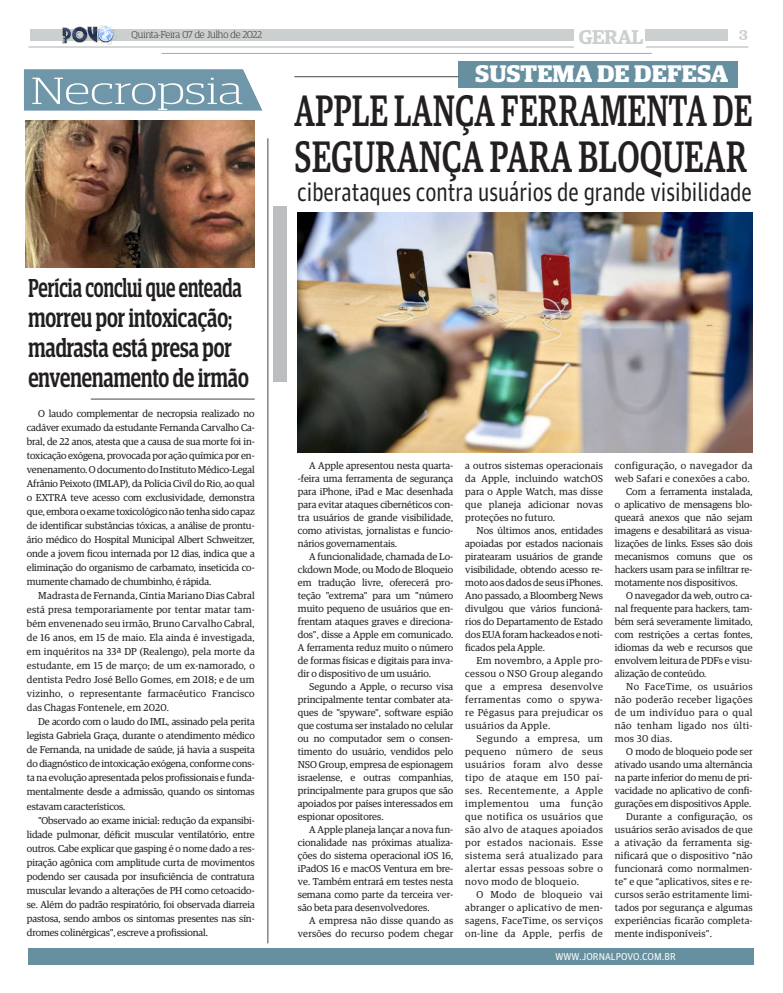
<style>
.page{position:relative;width:783px;height:993px;background:#fff}
.page>*{position:absolute;margin:0;border:0;box-sizing:border-box;transform-origin:0 0}
.Título_-_2_colunas{font:500 44px/46px "Guardian Egyptian";letter-spacing:.02em;color:#231f20;scale:.68 1}
.Título_-_2_colunas-2{font:300 38px "Guardian Egyptian Display";letter-spacing:-.005em;color:#fff;scale:1.41 1}
.Título_-_2_colunas-3{font:26px "Guardian Agate Sans G1 D Regular";color:#231f20;scale:.84 1}
.Título_-_2_colunas-4{font:500 26px/30px "Guardian Egyptian Display";color:#231f20;scale:.7 1}
.Título_-_2_colunas-5{font:500 26px "Guardian Egyptian Display";color:#231f20;scale:.77 1}
.Título_-_2_colunas-6{font:700 24px "Guardian Egyptian Display";color:#fff;scale:1.09 1}
.Título_-_2_colunas-7{font:600 20px "Guardian Egyptian";letter-spacing:-.02em;color:#cccfcf}
.Título_-_2_colunas-8{font:16px "Clarendon BT";color:#cccfcf}
.Texto_interno_comum{font:10px/13px "Guardian Egyptian";color:#231f20;text-align:justify}
.Texto_interno_comum-2{font:10px/13px "Guardian Egyptian";letter-spacing:.02em;color:#231f20;text-align:right}
.Texto_interno_comum-3{font:10px/13px "Guardian Egyptian";letter-spacing:.04em;color:#231f20}
.Título_-_2_colunas-9{font:300 10px "Guardian Egyptian Display";color:#231f20}
.Título_-_2_colunas-10{font:10px "Guardian Agate Sans G1 D Regular";color:#fff}
</style>
<div class="page">
<div style="left:30px;top:29px;width:543px;height:11px;background:#cccfcf"></div>
<div style="left:645px;top:29px;width:82px;height:11px;background:#cccfcf"></div>
<hr style="left:646px;top:46px;width:102px;height:2px;background:#cccfcf">
<hr style="left:28px;top:46px;width:545px;height:2px;background:#cccfcf">
<hr style="left:161px;top:53px;width:490px;height:1px;background:#939598">
<div style="left:28px;top:947px;width:725px;height:17px;background:#668fa0"></div>
<img style="left:31px;top:25px;width:89px;height:20px">
<div style="left:459px;top:62px;width:278px;height:26px;background:#668fa0"></div>
<img style="left:26px;top:121px;width:229px;height:146px">
<hr style="left:267px;top:138px;width:1px;height:805px;background:#231f20">
<div style="left:273px;top:206px;width:14px;height:176px;background:#bcbdc0"></div>
<img style="left:298px;top:213px;width:454px;height:239px">
<hr style="left:91px;top:398px;width:164px;height:1px;background:#231f20">
<hr style="left:294px;top:76px;width:164px;height:1px;background:#231f20">
<p class="Título_-_2_colunas-9" style="left:131px;top:29px;width:132px">Quinta-Feira 07 de Julho de 2022</p>
<p class="Título_-_2_colunas-2" style="left:31px;top:71px;width:152px">Necropsia</p>
<p class="Título_-_2_colunas-4" style="left:28px;top:272px;width:306px">Perícia conclui que enteada morreu por intoxicação;</p>
<p class="Título_-_2_colunas-5" style="left:28px;top:333px;width:266px">madrasta está presa por</p>
<p class="Título_-_2_colunas-5" style="left:28px;top:363px;width:288px">envenenamento de irmão</p>
<p class="Texto_interno_comum" style="left:27px;top:406px;width:229px;line-height:14px;text-indent:11px">O laudo complementar de necropsia realizado no cadáver exumado da estudante Fernanda Carvalho Ca&shy;bral, de 22 anos, atesta que a causa de sua morte foi in&shy;toxicação exógena, provocada por ação química por en&shy;venenamento. O documento do Instituto Médico-Legal Afrânio Peixoto (IMLAP), da Polícia Civil do Rio, ao qual o EXTRA teve acesso com exclusividade, demonstra que, embora o exame toxicológico não tenha sido capaz de identificar substâncias tóxicas, a análise de prontu&shy;ário médico do Hospital Municipal Albert Schweitzer, onde a jovem ficou internada por 12 dias, indica que a eliminação do organismo de carbamato, inseticida co&shy;mumente chamado de chumbinho, é rápida.</p>
<p class="Texto_interno_comum" style="left:27px;top:588px;width:229px;line-height:14px;text-indent:11px">Madrasta de Fernanda, Cíntia Mariano Dias Cabral está presa temporariamente por tentar matar tam&shy;bém envenenado seu irmão, Bruno Carvalho Cabral, de 16 anos, em 15 de maio. Ela ainda é investigada, em inquéritos na 33ª DP (Realengo), pela morte da estudante, em 15 de março; de um ex-namorado, o dentista Pedro José Bello Gomes, em 2018; e de um vizinho, o representante farmacêutico Francisco das Chagas Fontenele, em 2020.</p>
<p class="Texto_interno_comum" style="left:27px;top:714px;width:229px;line-height:14px;text-indent:11px">De acordo com o laudo do IML, assinado pela perita legista Gabriela Graça, durante o atendimento médico de Fernanda, na unidade de saúde, já havia a suspeita do diagnóstico de intoxicação exógena, conforme cons&shy;ta na evolução apresentada pelos profissionais e funda&shy;mentalmente desde a admissão, quando os sintomas estavam característicos.</p>
<p class="Texto_interno_comum" style="left:27px;top:812px;width:229px;line-height:14px;text-indent:11px">"Observado ao exame inicial: redução da expansibi&shy;lidade pulmonar, déficit muscular ventilatório, entre outros. Cabe explicar que gasping é o nome dado a res&shy;piração agônica com amplitude curta de movimentos podendo ser causada por insuficiência de contratura muscular levando a alterações de PH como cetoacido&shy;se. Além do padrão respiratório, foi observada diarreia pastosa, sendo ambos os sintomas presentes nas sín&shy;dromes colinérgicas", escreve a profissional.</p>
<p class="Título_-_2_colunas-7" style="left:578px;top:22px;width:66px">GERAL</p>
<p class="Título_-_2_colunas-8" style="left:738px;top:25px;width:11px">3</p>
<p class="Título_-_2_colunas-6" style="left:475px;top:61px;width:234px">SUSTEMA DE DEFESA</p>
<p class="Título_-_2_colunas" style="left:294px;top:84px;width:674px">APPLE LANÇA FERRAMENTA DE<br>SEGURANÇA PARA BLOQUEAR</p>
<p class="Título_-_2_colunas-3" style="left:297px;top:174px;width:542px">ciberataques contra usuários de grande visibilidade</p>
<p class="Texto_interno_comum" style="left:298px;top:458px;width:157px;text-indent:11px">A Apple apresentou nesta quarta--feira uma ferramenta de segurança para iPhone, iPad e Mac desenhada para evitar ataques cibernéticos con&shy;tra usuários de grande visibilidade, como ativistas, jornalistas e funcio&shy;nários governamentais.</p>
<p class="Texto_interno_comum" style="left:298px;top:549px;width:157px;text-indent:11px">A funcionalidade, chamada de Lo&shy;ckdown Mode, ou Modo de Bloqueio em tradução livre, oferecerá pro&shy;teção "extrema" para um "número muito pequeno de usuários que en&shy;frentam ataques graves e direciona&shy;dos", disse a Apple em comunicado.<br>A ferramenta reduz muito o número de formas físicas e digitais para inva&shy;dir o dispositivo de um usuário.</p>
<p class="Texto_interno_comum" style="left:298px;top:679px;width:157px;text-indent:11px">Segundo a Apple, o recurso visa principalmente tentar combater ata&shy;ques de "spyware", software espião que costuma ser instalado no celular ou no computador sem o consen&shy;timento do usuário, vendidos pelo NSO Group, empresa de espionagem israelense, e outras companhias, principalmente para grupos que são apoiados por países interessados em espionar opositores.</p>
<p class="Texto_interno_comum" style="left:298px;top:822px;width:157px;text-indent:11px">A Apple planeja lançar a nova fun&shy;cionalidade nas próximas atualiza&shy;ções do sistema operacional iOS 16, iPadOS 16 e macOS Ventura em bre&shy;ve. Também entrará em testes nesta semana como parte da terceira ver&shy;são beta para desenvolvedores.</p>
<p class="Texto_interno_comum-2" style="left:298px;top:913px;width:157px">A empresa não disse quando as versões do recurso podem chegar</p>
<p class="Texto_interno_comum" style="left:465px;top:458px;width:139px">a outros sistemas operacionais da Apple, incluindo watchOS para o Apple Watch, mas disse que planeja adicionar novas proteções no futuro.</p>
<p class="Texto_interno_comum" style="left:465px;top:523px;width:139px;text-indent:11px">Nos últimos anos, entidades apoiadas por estados nacionais piratearam usuários de grande visibilidade, obtendo acesso re&shy;moto aos dados de seus iPhones.<br>Ano passado, a Bloomberg News divulgou que vários funcioná&shy;rios do Departamento de Estado dos EUA foram hackeados e noti&shy;ficados pela Apple.</p>
<p class="Texto_interno_comum" style="left:465px;top:653px;width:139px;text-indent:11px">Em novembro, a Apple pro&shy;cessou o NSO Group alegando que a empresa desenvolve ferramentas como o spywa&shy;re Pégasus para prejudicar os usuários da Apple.</p>
<p class="Texto_interno_comum" style="left:465px;top:731px;width:139px;text-indent:11px">Segundo a empresa, um pequeno número de seus usuários foram alvo desse tipo de ataque em 150 paí&shy;ses. Recentemente, a Apple implementou uma função que notifica os usuários que são alvo de ataques apoiados por estados nacionais. Esse sistema será atualizado para alertar essas pessoas sobre o novo modo de bloqueio.</p>
<p class="Texto_interno_comum" style="left:465px;top:887px;width:139px;text-indent:11px">O Modo de bloqueio vai abranger o aplicativo de men&shy;sagens, FaceTime, os serviços on-line da Apple, perfis de</p>
<p class="Texto_interno_comum-3" style="left:614px;top:458px;width:139px">configuração, o navegador da web Safari e conexões a cabo.</p>
<p class="Texto_interno_comum" style="left:614px;top:484px;width:139px;text-indent:11px">Com a ferramenta instalada, o aplicativo de mensagens blo&shy;queará anexos que não sejam imagens e desabilitará as visua&shy;lizações de links. Esses são dois mecanismos comuns que os hackers usam para se infiltrar re&shy;motamente nos dispositivos.</p>
<p class="Texto_interno_comum" style="left:614px;top:588px;width:139px;text-indent:11px">O navegador da web, outro ca&shy;nal frequente para hackers, tam&shy;bém será severamente limitado, com restrições a certas fontes, idiomas da web e recursos que envolvem leitura de PDFs e visu&shy;alização de conteúdo.</p>
<p class="Texto_interno_comum" style="left:614px;top:679px;width:139px;text-indent:11px">No FaceTime, os usuários não poderão receber ligações de um indivíduo para o qual não tenham ligado nos últi&shy;mos 30 dias.</p>
<p class="Texto_interno_comum" style="left:614px;top:744px;width:139px;text-indent:11px">O modo de bloqueio pode ser ativado usando uma alternância na parte inferior do menu de pri&shy;vacidade no aplicativo de confi&shy;gurações em dispositivos Apple.</p>
<p class="Texto_interno_comum" style="left:614px;top:809px;width:139px;text-indent:11px">Durante a configuração, os usuários serão avisados de que a ativação da ferramenta sig&shy;nificará que o dispositivo “não funcionará como normalmen&shy;te” e que “aplicativos, sites e re&shy;cursos serão estritamente limi&shy;tados por segurança e algumas experiências ficarão completa&shy;mente indisponíveis”.</p>
<p class="Título_-_2_colunas-10" style="left:555px;top:949px;width:122px">WWW.JORNALPOVO.COM.BR</p>
</div>
